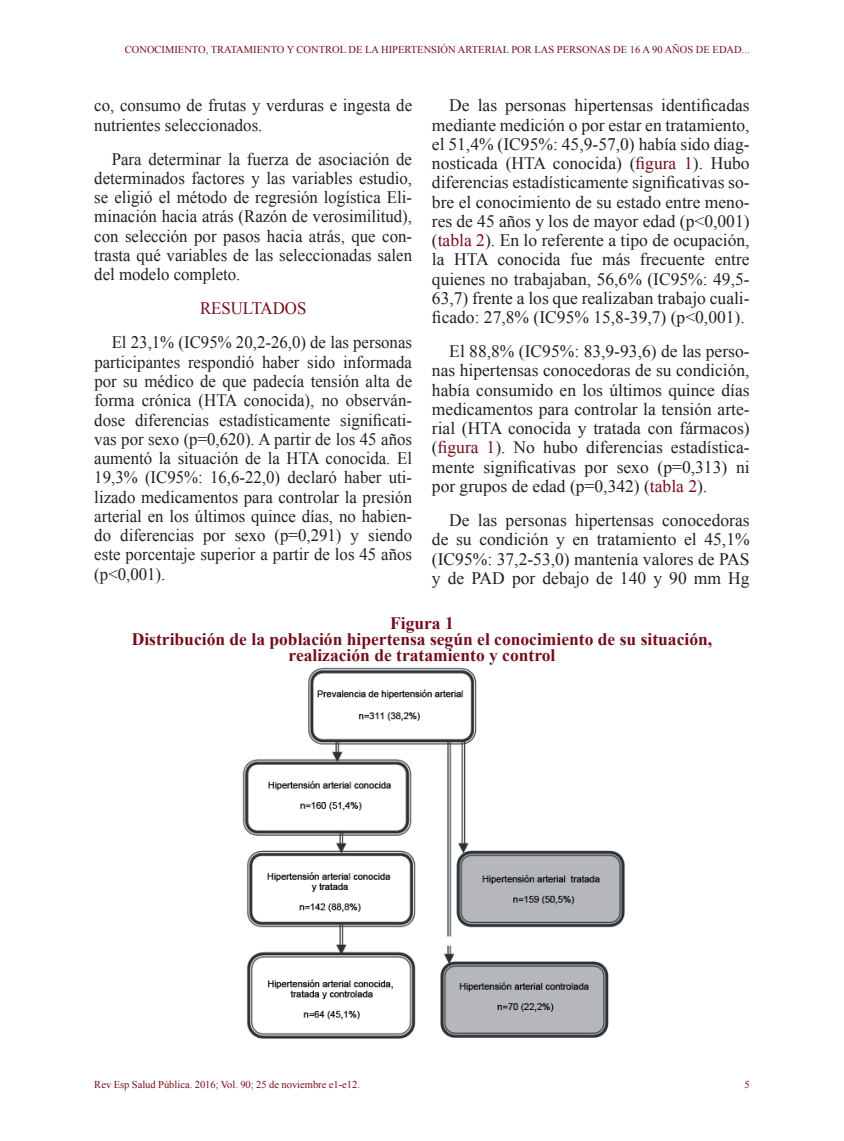
<style>
.page{position:relative;width:844px;height:1141px;background:#fff}
.page>*{position:absolute;margin:0;border:0;box-sizing:border-box;transform-origin:0 0}
.t1{font:17.5px/19.2px "Times New Roman";color:#231f20;text-align:justify}
.t2{font:17.5px/19.2px "Times New Roman";color:#231f20;text-align:justify;scale:.96 1}
.t3{font:700 17.5px/15.8px "Times New Roman";color:#750d1b;text-align:center}
.t4{font:17.5px "Times New Roman";color:#750d1b;scale:.96 1}
.t5{font:10.5px "Times New Roman";color:#750d1b}
.s1{color:#750d1b}
</style>
<div class="page">
<img style="left:242px;top:667px;width:383px;height:372px">
<p class="t5" style="left:125px;top:43px;width:626px">CONOCIMIENTO, TRATAMIENTO Y CONTROL DE LA HIPERTENSIÓN ARTERIAL POR LAS PERSONAS DE 16 A 90 AÑOS DE EDAD...</p>
<p class="t1" style="left:432px;top:96px;width:319px;text-indent:17px">De las personas hipertensas identificadas mediante medición o por estar en tratamiento, el 51,4% (IC95%: 45,9-57,0) había sido diag&shy;nosticada (HTA conocida) (<span class="s1">figura 1</span>). Hubo diferencias estadísticamente significativas so&shy;bre el conocimiento de su estado entre meno&shy;res de 45 años y los de mayor edad (p&lt;0,001) (<span class="s1">tabla 2</span>). En lo referente a tipo de ocupación, la HTA conocida fue más frecuente entre quienes no trabajaban, 56,6% (IC95%: 49,5- 63,7) frente a los que realizaban trabajo cuali&shy;ficado: 27,8% (IC95% 15,8-39,7) (p&lt;0,001).</p>
<p class="t1" style="left:432px;top:341px;width:319px;text-indent:17px">El 88,8% (IC95%: 83,9-93,6) de las perso&shy;nas hipertensas conocedoras de su condición, había consumido en los últimos quince días medicamentos para controlar la tensión arte&shy;rial (HTA conocida y tratada con fármacos) (<span class="s1">figura 1</span>). No hubo diferencias estadística&shy;mente significativas por sexo (p=0,313) ni por grupos de edad (p=0,342) (<span class="s1">tabla 2</span>).</p>
<p class="t1" style="left:432px;top:510px;width:319px;text-indent:17px">De las personas hipertensas conocedoras de su condición y en tratamiento el 45,1% (IC95%: 37,2-53,0) mantenía valores de PAS y de PAD por debajo de 140 y 90 mm Hg</p>
<p class="t3" style="left:132px;top:615px;width:581px">Figura 1<br>Distribución de la población hipertensa según el conocimiento de su situación, realización de tratamiento y control</p>
<p class="t2" style="left:94px;top:96px;width:332px">co, consumo de frutas y verduras e ingesta de nutrientes seleccionados.</p>
<p class="t2" style="left:94px;top:149px;width:332px;text-indent:17px">Para determinar la fuerza de asociación de determinados factores y las variables estudio, se eligió el método de regresión logística Eli&shy;minación hacia atrás (Razón de verosimilitud), con selección por pasos hacia atrás, que con&shy;trasta qué variables de las seleccionadas salen del modelo completo.</p>
<p class="t4" style="left:200px;top:297px;width:112px">RESULTADOS</p>
<p class="t2" style="left:94px;top:333px;width:332px;text-indent:17px">El 23,1% (IC95% 20,2-26,0) de las personas participantes respondió haber sido informada por su médico de que padecía tensión alta de forma crónica (HTA conocida), no observán&shy;dose diferencias estadísticamente significati&shy;vas por sexo (p=0,620). A partir de los 45 años aumentó la situación de la HTA conocida. El 19,3% (IC95%: 16,6-22,0) declaró haber uti&shy;lizado medicamentos para controlar la presión arterial en los últimos quince días, no habien&shy;do diferencias por sexo (p=0,291) y siendo este porcentaje superior a partir de los 45 años (p&lt;0,001).</p>
<p class="t5" style="left:94px;top:1077px;width:267px">Rev Esp Salud Pública. 2016; Vol. 90; 25 de noviembre e1-e12.</p>
<p class="t5" style="left:744px;top:1077px;width:7px">5</p>
</div>
